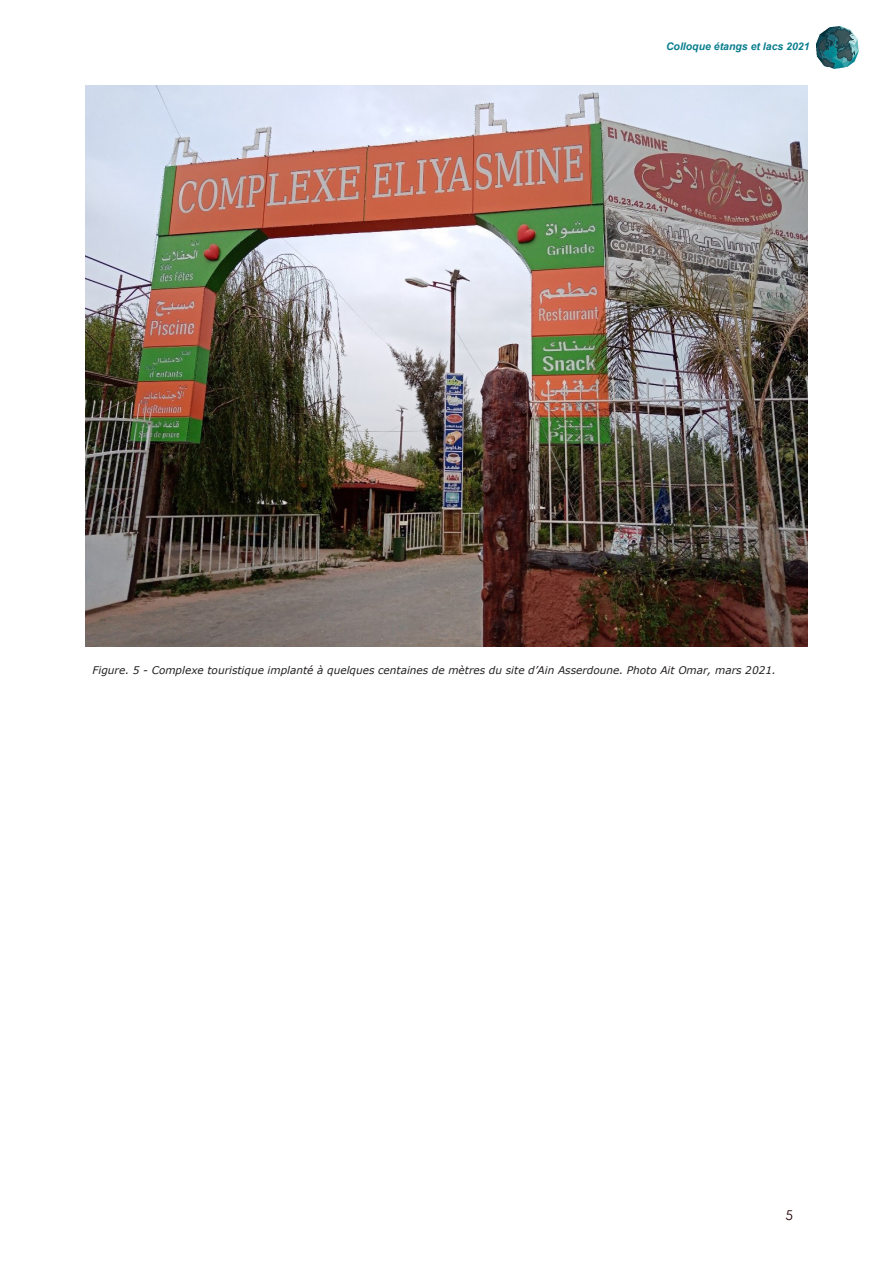
<style>
.page{position:relative;width:893px;height:1263px;background:#fff}
.page>*{position:absolute;margin:0;border:0;box-sizing:border-box;transform-origin:0 0}
.t1{font:13.5px "Century Gothic";color:#230206}
.biblio{font:italic 10.5px "Verdana";color:#231f20}
.t2{font:italic 700 10.5px "Arial";color:#097e8e}
</style>
<div class="page">
<img style="left:816px;top:26px;width:43px;height:43px">
<img style="left:85px;top:85px;width:723px;height:561px">
<p class="t2" style="left:666px;top:39px;width:145px">Colloque étangs et lacs 2021</p>
<p class="biblio" style="left:93px;top:663px;width:685px">Figure. 5 - Complexe touristique implanté à quelques centaines de mètres du site d’Ain Asserdoune. Photo Ait Omar, mars 2021.</p>
<p class="t1" style="left:785px;top:1206px;width:9px">5</p>
</div>
